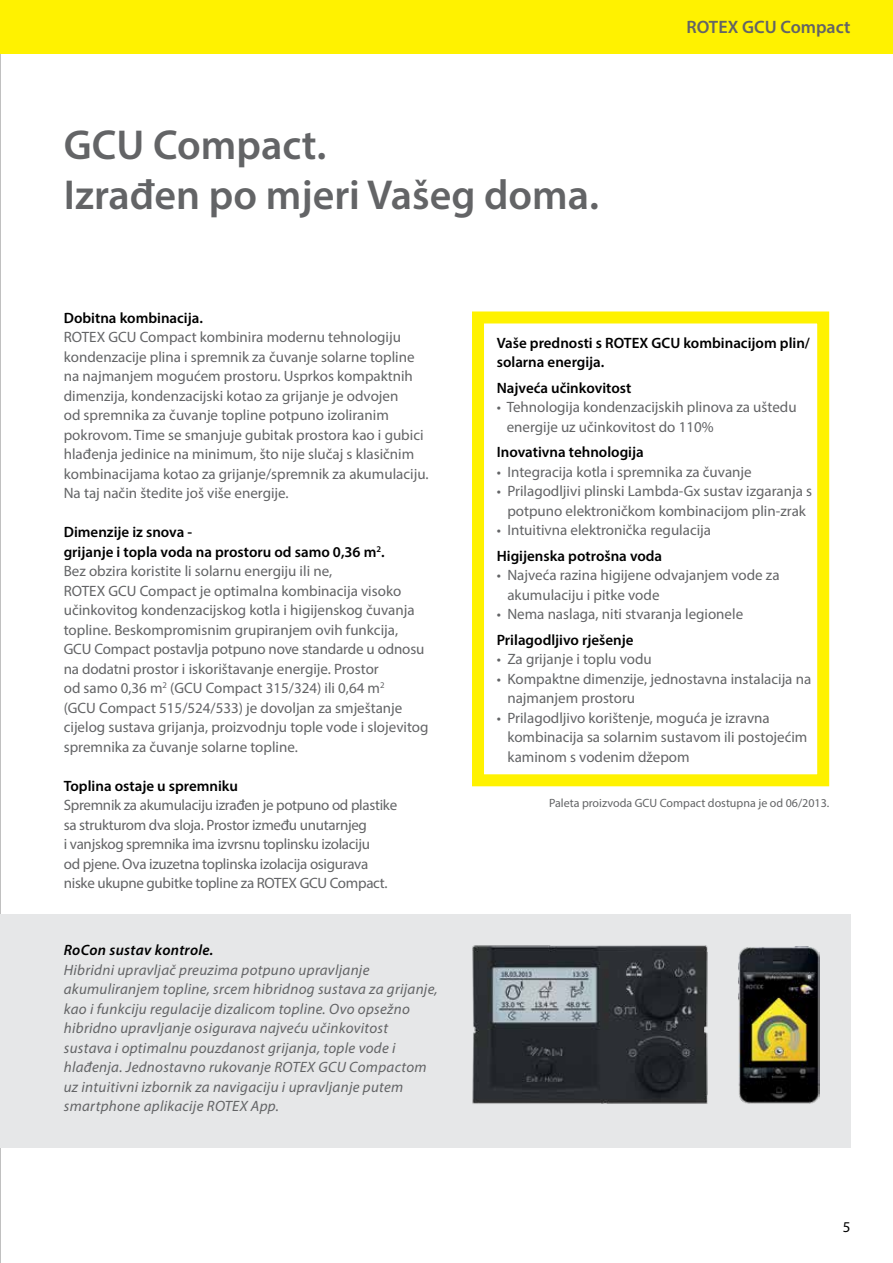
<style>
.page{position:relative;width:893px;height:1263px;background:#fff}
.page>*{position:absolute;margin:0;border:0;box-sizing:border-box;transform-origin:0 0}
.t1{font:600 42px/50.4px "Myriad Pro";color:#636466}
.t2{font:600 18px "Myriad Pro";color:#636466}
.t3{font:15px/19.5px "Myriad Pro";color:#636466}
.t4{font:italic 15px/19.5px "Myriad Pro";letter-spacing:.02em;color:#636466}
.t5{font:15px/19.5px "Myriad Pro";letter-spacing:-.02em;color:#636466}
.t6{font:600 15px/19.5px "Myriad Pro";color:#000}
.t7{font:italic 600 15px "Myriad Pro";letter-spacing:.02em;color:#000}
.t8{font:15px "Myriad Pro";color:#000}
.t9{font:12px "Myriad Pro";color:#636466}
.s1{font-weight:600;color:#000}
</style>
<div class="page">
<img style="left:0;top:0;width:1px;height:1263px">
<div style="left:0;top:914px;width:850px;height:234px;background:#e6e7e8"></div>
<div style="left:472px;top:311px;width:357px;height:475px;border:12px solid #fff200"></div>
<div style="left:0;top:0;width:893px;height:53px;background:#fff200"></div>
<img style="left:739px;top:946px;width:81px;height:157px">
<img style="left:472px;top:945px;width:236px;height:159px">
<h1 class="t1" style="left:64px;top:119px;width:537px">GCU Compact.<br>Izrađen po mjeri Vašeg doma.</h1>
<p class="t2" style="left:686px;top:16px;width:165px">ROTEX GCU Compact</p>
<p class="t6" style="left:64px;top:308px;width:141px">Dobitna kombinacija.</p>
<p class="t3" style="left:64px;top:327px;width:366px">ROTEX GCU Compact kombinira modernu tehnologiju kondenzacije plina i spremnik za čuvanje solarne topline na najmanjem mogućem prostoru. Usprkos kompaktnih dimenzija, kondenzacijski kotao za grijanje je odvojen<br>od spremnika za čuvanje topline potpuno izoliranim pokrovom. Time se smanjuje gubitak prostora kao i gubici hlađenja jedinice na minimum, što nije slučaj s klasičnim kombinacijama kotao za grijanje/spremnik za akumulaciju.<br>Na taj način štedite još više energije.</p>
<p class="t3" style="left:64px;top:522px;width:366px"><span class="s1">Dimenzije iz snova -<br>grijanje i topla voda na prostoru od samo 0,36 m</span><sup>2</sup><span class="s1">.<br></span>Bez obzira koristite li solarnu energiju ili ne,<br>ROTEX GCU Compact je optimalna kombinacija visoko učinkovitog kondenzacijskog kotla i higijenskog čuvanja topline. Beskompromisnim grupiranjem ovih funkcija, GCU Compact postavlja potpuno nove standarde u odnosu na dodatni prostor i iskorištavanje energije. Prostor<br>od samo 0,36 m<sup>2</sup> (GCU Compact 315/324) ili 0,64 m<sup>2<br></sup>(GCU Compact 515/524/533) je dovoljan za smještanje cijelog sustava grijanja, proizvodnju tople vode i slojevitog spremnika za čuvanje solarne topline.</p>
<p class="t6" style="left:64px;top:776px;width:176px">Toplina ostaje u spremniku</p>
<p class="t5" style="left:64px;top:795px;width:335px">Spremnik za akumulaciju izrađen je potpuno od plastike sa strukturom dva sloja. Prostor između unutarnjeg<br>i vanjskog spremnika ima izvrsnu toplinsku izolaciju<br>od pjene. Ova izuzetna toplinska izolacija osigurava niske ukupne gubitke topline za ROTEX GCU Compact.</p>
<p class="t7" style="left:64px;top:941px;width:151px">RoCon sustav kontrole.</p>
<p class="t4" style="left:64px;top:960px;width:375px">Hibridni upravljač preuzima potpuno upravljanje akumuliranjem topline, srcem hibridnog sustava za grijanje, kao i funkciju regulacije dizalicom topline. Ovo opsežno hibridno upravljanje osigurava najveću učinkovitost sustava i optimalnu pouzdanost grijanja, tople vode i hlađenja. Jednostavno rukovanje ROTEX GCU Compactom uz intuitivni izbornik za navigaciju i upravljanje putem smartphone aplikacije ROTEX App.</p>
<p class="t6" style="left:497px;top:332px;width:315px">Vaše prednosti s ROTEX GCU kombinacijom plin/ solarna energija.</p>
<p class="t6" style="left:497px;top:377px;width:136px">Najveća učinkovitost</p>
<p class="t3" style="left:507px;top:397px;width:291px;text-indent:-10px">• Tehnologija kondenzacijskih plinova za uštedu energije uz učinkovitost do 110%</p>
<p class="t6" style="left:497px;top:442px;width:148px">Inovativna tehnologija</p>
<p class="t3" style="left:497px;top:461px;width:256px">• Integracija kotla i spremnika za čuvanje</p>
<p class="t3" style="left:497px;top:481px;width:317px;text-align:center">• Prilagodljivi plinski Lambda-Gx sustav izgaranja s potpuno elektroničkom kombinacijom plin-zrak</p>
<p class="t3" style="left:497px;top:520px;width:216px">• Intuitivna elektronička regulacija</p>
<p class="t6" style="left:497px;top:545px;width:167px">Higijenska potrošna voda</p>
<p class="t3" style="left:507px;top:565px;width:274px;text-indent:-11px">• Najveća razina higijene odvajanjem vode za akumulaciju i pitke vode</p>
<p class="t3" style="left:497px;top:604px;width:248px">• Nema naslaga, niti stvaranja legionele</p>
<p class="t6" style="left:497px;top:629px;width:138px">Prilagodljivo rješenje</p>
<p class="t3" style="left:497px;top:649px;width:156px">• Za grijanje i toplu vodu</p>
<p class="t3" style="left:507px;top:668px;width:305px;text-indent:-11px">• Kompaktne dimenzije, jednostavna instalacija na najmanjem prostoru</p>
<p class="t3" style="left:507px;top:707px;width:302px;text-indent:-11px">• Prilagodljivo korištenje, moguća je izravna kombinacija sa solarnim sustavom ili postojećim kaminom s vodenim džepom</p>
<p class="t9" style="left:549px;top:796px;width:282px">Paleta proizvoda GCU Compact dostupna je od 06/2013.</p>
<p class="t8" style="left:843px;top:1218px;width:9px">5</p>
</div>
